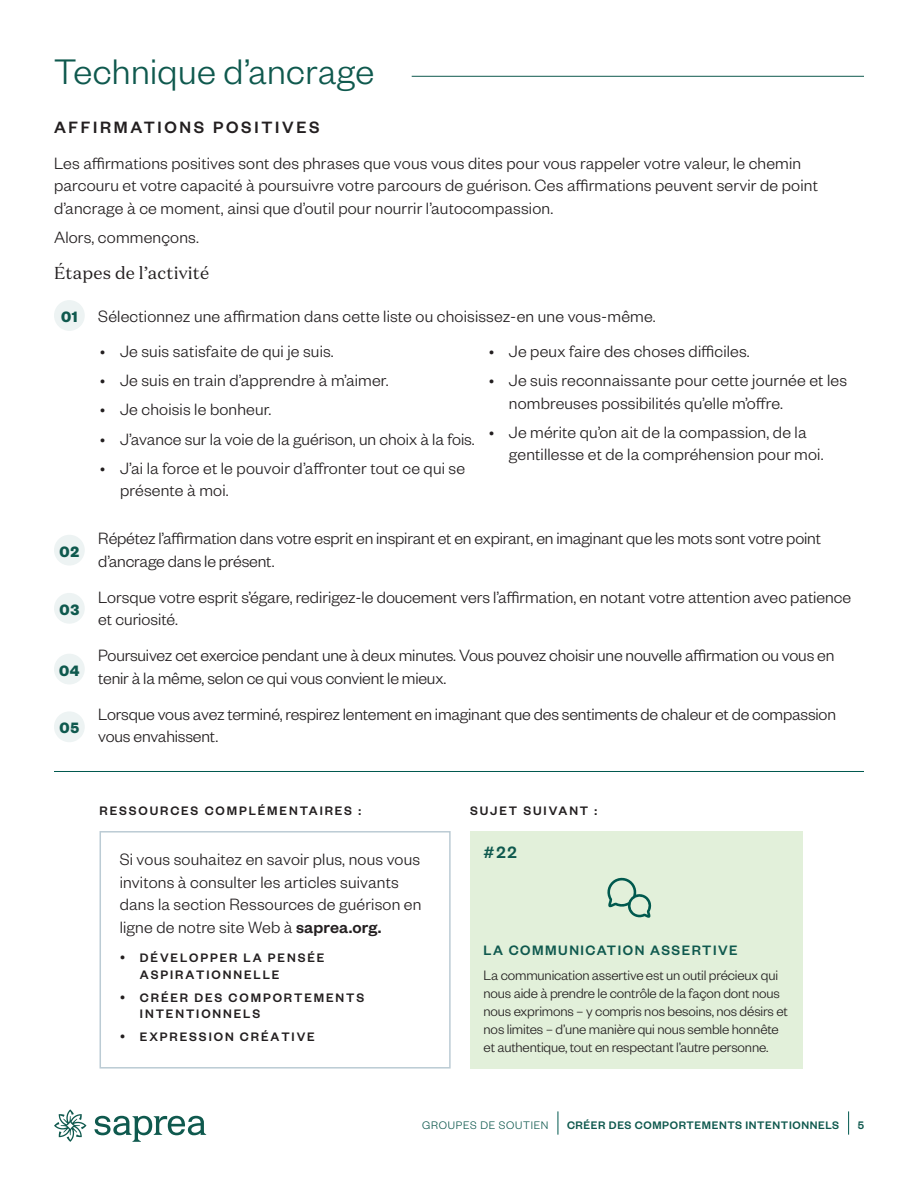
<style>
.page{position:relative;width:918px;height:1188px;background:#fff}
.page>*{position:absolute;margin:0;border:0;box-sizing:border-box;transform-origin:0 0}
.t1{font:300 39px "Founders Grotesk";letter-spacing:.01em;color:#0f594e}
.Body{font:300 18px/22.5px "Founders Grotesk";letter-spacing:.01em;color:#231f20}
.Body-2{font:300 18px/22.5px "Founders Grotesk";letter-spacing:-.01em;color:#231f20}
.t2{font:500 18px "Founders Grotesk";letter-spacing:.15em;color:#231f20}
.Body-3{font:500 18px "Founders Grotesk";color:#0f594e}
.t3{font:17.25px "Domaine Text";letter-spacing:.01em;color:#231f20}
.t4{font:700 16.5px "Founders Grotesk";letter-spacing:.04em;color:#0f594e}
.Body-4{font:300 15px/18px "Founders Grotesk";letter-spacing:-.01em;color:#231f20}
.Body-5{font:500 15px "Founders Grotesk";letter-spacing:.1em;color:#0f594e}
.t5{font:500 13.5px/16.2px "Founders Grotesk";letter-spacing:.14em;color:#231f20}
.t6{font:500 12px "Founders Grotesk";letter-spacing:.05em;color:#0f594e}
.t7{font:300 12px "Founders Grotesk";letter-spacing:.06em;color:#0f594e}
.s1{font-weight:500}
.s2{font-weight:300;font-size:18px}
</style>
<div class="page">
<svg style="left:94px;top:1116px;width:112px;height:26px"></svg>
<svg style="left:54px;top:1109px;width:33px;height:33px"></svg>
<svg style="left:558px;top:1111px;width:1px;height:24px"></svg>
<svg style="left:848px;top:1111px;width:1px;height:24px"></svg>
<hr style="left:412px;top:76px;width:452px;height:1px;background:#0f594e">
<div style="left:54px;top:300px;width:31px;height:31px;background:#edf3f3;border-radius:50%"></div>
<div style="left:54px;top:535px;width:31px;height:31px;background:#edf3f3;border-radius:50%"></div>
<div style="left:54px;top:593px;width:31px;height:31px;background:#edf3f3;border-radius:50%"></div>
<div style="left:54px;top:654px;width:31px;height:30px;background:#edf3f3;border-radius:50%"></div>
<div style="left:54px;top:711px;width:31px;height:31px;background:#edf3f3;border-radius:50%"></div>
<hr style="left:54px;top:771px;width:810px;height:1px;background:#00594f">
<div style="left:100px;top:831px;width:351px;height:238px;border:2px solid #bbcbd4"></div>
<div style="left:470px;top:831px;width:333px;height:238px;background:#e2f0da"></div>
<svg style="left:607px;top:877px;width:44px;height:41px"></svg>
<h1 class="t1" style="left:54px;top:48px;width:322px">Technique d’ancrage</h1>
<p class="t2" style="left:54px;top:116px;width:267px">AFFIRMATIONS POSITIVES</p>
<p class="Body" style="left:54px;top:151px;width:765px">Les affirmations positives sont des phrases que vous vous dites pour vous rappeler votre valeur, le chemin parcouru et votre capacité à poursuivre votre parcours de guérison. Ces affirmations peuvent servir de point d’ancrage à ce moment, ainsi que d’outil pour nourrir l’autocompassion.</p>
<p class="Body" style="left:54px;top:225px;width:146px">Alors, commençons.</p>
<p class="t3" style="left:54px;top:262px;width:157px">Étapes de l’activité</p>
<p class="Body" style="left:98px;top:304px;width:559px">Sélectionnez une affirmation dans cette liste ou choisissez-en une vous-même.</p>
<p class="t4" style="left:61px;top:306px;width:18px">01</p>
<p class="t4" style="left:60px;top:541px;width:21px">02</p>
<p class="t4" style="left:59px;top:599px;width:21px">03</p>
<p class="t4" style="left:59px;top:660px;width:22px">04</p>
<p class="t4" style="left:60px;top:717px;width:21px">05</p>
<p class="Body" style="left:100px;top:339px;width:235px">• Je suis satisfaite de qui je suis.</p>
<p class="Body" style="left:100px;top:368px;width:290px">• Je suis en train d’apprendre à m’aimer.</p>
<p class="Body" style="left:100px;top:397px;width:173px">• Je choisis le bonheur.</p>
<p class="Body" style="left:100px;top:427px;width:376px">• J’avance sur la voie de la guérison, un choix à la fois.</p>
<p class="Body" style="left:120px;top:456px;width:347px;text-indent:-20px">• J’ai la force et le pouvoir d’affronter tout ce qui se présente à moi.</p>
<p class="Body" style="left:489px;top:339px;width:263px">• Je peux faire des choses difficiles.</p>
<p class="Body" style="left:509px;top:368px;width:340px;text-indent:-20px">• Je suis reconnaissante pour cette journée et les nombreuses possibilités qu’elle m’offre.</p>
<p class="Body" style="left:509px;top:420px;width:316px;text-indent:-20px">• Je mérite qu’on ait de la compassion, de la gentillesse et de la compréhension pour moi.</p>
<p class="Body-2" style="left:98px;top:526px;width:724px">Répétez l’affirmation dans votre esprit en inspirant et en expirant, en imaginant que les mots sont votre point d’ancrage dans le présent.</p>
<p class="Body" style="left:98px;top:585px;width:755px">Lorsque votre esprit s’égare, redirigez-le doucement vers l’affirmation, en notant votre attention avec patience et curiosité.</p>
<p class="Body-2" style="left:98px;top:643px;width:738px">Poursuivez cet exercice pendant une à deux minutes. Vous pouvez choisir une nouvelle affirmation ou vous en tenir à la même, selon ce qui vous convient le mieux.</p>
<p class="Body-2" style="left:98px;top:702px;width:739px">Lorsque vous avez terminé, respirez lentement en imaginant que des sentiments de chaleur et de compassion vous envahissent.</p>
<h4 class="t5" style="left:100px;top:802px;width:263px">RESSOURCES COMPLÉMENTAIRES :</h4>
<h4 class="t5" style="left:470px;top:802px;width:129px">SUJET SUIVANT :</h4>
<p class="Body-3" style="left:484px;top:841px;width:35px">#22</p>
<p class="Body" style="left:120px;top:847px;width:303px">Si vous souhaitez en savoir plus, nous vous invitons à consulter les articles suivants dans la section Ressources de guérison en ligne de notre site Web à <span class="s1">saprea.org.</span></p>
<p class="t5" style="left:140px;top:949px;width:186px;text-indent:-20px"><span class="s2">•</span> DÉVELOPPER LA PENSÉE<br>ASPIRATIONNELLE</p>
<p class="t5" style="left:140px;top:988px;width:226px;text-indent:-20px"><span class="s2">•</span> CRÉER DES COMPORTEMENTS<br>INTENTIONNELS</p>
<p class="t5" style="left:120px;top:1028px;width:197px"><span class="s2">•</span> EXPRESSION CRÉATIVE</p>
<p class="Body-5" style="left:484px;top:941px;width:256px">LA COMMUNICATION ASSERTIVE</p>
<p class="Body-4" style="left:484px;top:965px;width:306px">La communication assertive est un outil précieux qui nous aide à prendre le contrôle de la façon dont nous nous exprimons – y compris nos besoins, nos désirs et nos limites – d’une manière qui nous semble honnête et authentique, tout en respectant l’autre personne.</p>
<p class="t7" style="left:422px;top:1118px;width:128px">GROUPES DE SOUTIEN</p>
<p class="t6" style="left:567px;top:1117px;width:274px">CRÉER DES COMPORTEMENTS INTENTIONNELS</p>
<p class="t6" style="left:858px;top:1117px;width:8px">5</p>
</div>
